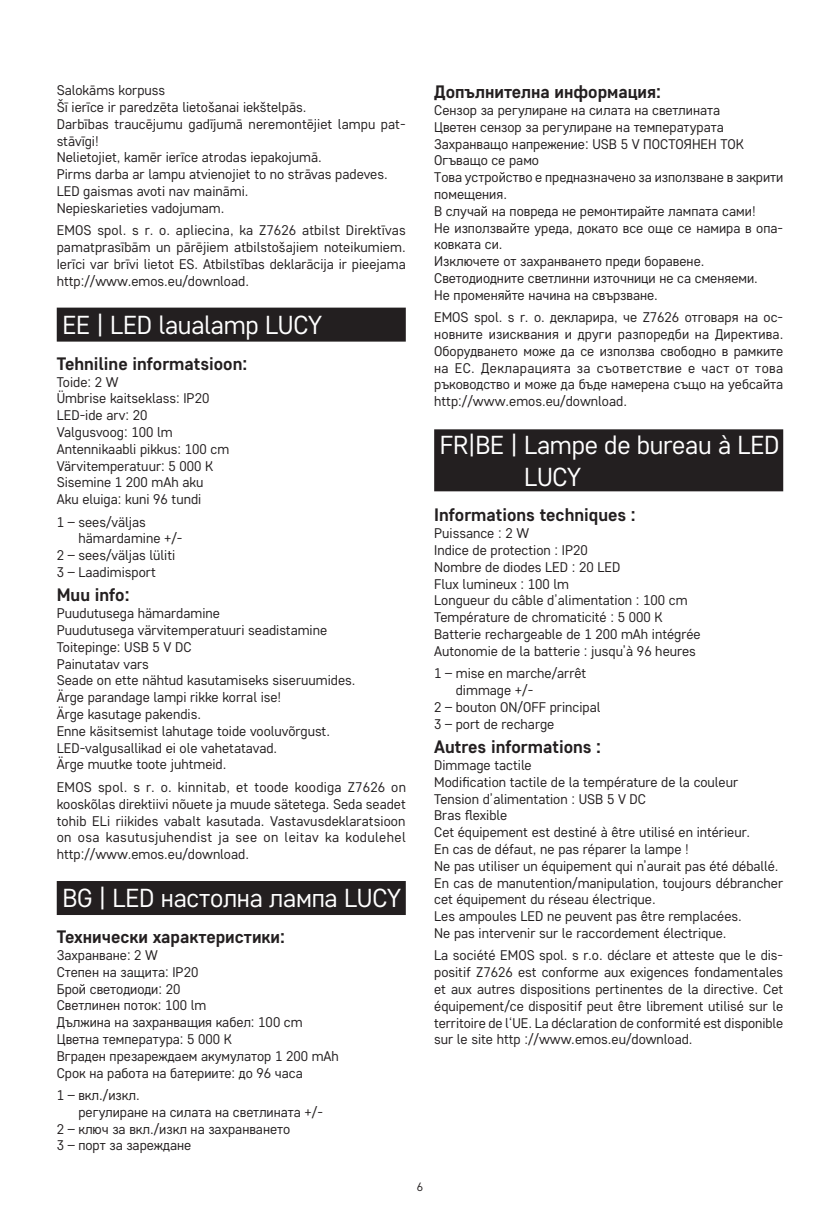
<style>
.page{position:relative;width:840px;height:1219px;background:#fff}
.page>*{position:absolute;margin:0;border:0;box-sizing:border-box;transform-origin:0 0}
.t1{font:26px/31.2px "Core Sans D35";letter-spacing:-.01em;color:#fff}
.t2{font:700 18px "Core Sans D55";color:#231f20}
.t3{font:14px/16.8px "Core Sans D35";color:#231f20}
.t4{font:12px "Core Sans D35";color:#231f20}
</style>
<div class="page">
<div style="left:57px;top:308px;width:348px;height:34px;background:#231f20"></div>
<div style="left:57px;top:881px;width:348px;height:34px;background:#231f20"></div>
<div style="left:434px;top:429px;width:348px;height:62px;background:#231f20"></div>
<p class="t3" style="left:57px;top:82px;width:350px">Salokāms korpuss<br>Šī ierīce ir paredzēta lietošanai iekštelpās.<br>Darbības traucējumu gadījumā neremontējiet lampu pat&shy;stāvīgi!<br>Nelietojiet, kamēr ierīce atrodas iepakojumā.<br>Pirms darba ar lampu atvienojiet to no strāvas padeves.<br>LED gaismas avoti nav maināmi.<br>Nepieskarieties vadojumam.</p>
<p class="t3" style="left:57px;top:222px;width:350px;text-align:justify">EMOS spol. s r. o. apliecina, ka Z7626 atbilst Direktīvas pamatprasībām un pārējiem atbilstošajiem noteikumiem.<br>Ierīci var brīvi lietot ES. Atbilstības deklarācija ir pieejama http://www.emos.eu/download.</p>
<h1 class="t1" style="left:62px;top:308px;width:261px">EE | LED laualamp LUCY</h1>
<p class="t2" style="left:57px;top:352px;width:192px">Tehniline informatsioon:</p>
<p class="t3" style="left:57px;top:373px;width:174px">Toide: 2 W<br>Ümbrise kaitseklass: IP20<br>LED-ide arv: 20<br>Valgusvoog: 100 lm<br>Antennikaabli pikkus: 100 cm<br>Värvitemperatuur: 5 000 K<br>Sisemine 1 200 mAh aku<br>Aku eluiga: kuni 96 tundi</p>
<p class="t3" style="left:57px;top:513px;width:91px">1 – sees/väljas</p>
<p class="t3" style="left:78px;top:530px;width:105px">hämardamine +/-</p>
<p class="t3" style="left:57px;top:546px;width:120px">2 – sees/väljas lüliti</p>
<p class="t3" style="left:57px;top:563px;width:100px">3 – Laadimisport</p>
<p class="t2" style="left:57px;top:583px;width:74px">Muu info:</p>
<p class="t3" style="left:57px;top:604px;width:300px">Puudutusega hämardamine<br>Puudutusega värvitemperatuuri seadistamine Toitepinge: USB 5 V DC<br>Painutatav vars<br>Seade on ette nähtud kasutamiseks siseruumides.<br>Ärge parandage lampi rikke korral ise!<br>Ärge kasutage pakendis.<br>Enne käsitsemist lahutage toide vooluvõrgust.<br>LED-valgusallikad ei ole vahetatavad.<br>Ärge muutke toote juhtmeid.</p>
<p class="t3" style="left:57px;top:778px;width:350px;text-align:justify">EMOS spol. s r. o. kinnitab, et toode koodiga Z7626 on kooskõlas direktiivi nõuete ja muude sätetega. Seda seadet tohib ELi riikides vabalt kasutada. Vastavusdeklaratsioon on osa kasutusjuhendist ja see on leitav ka kodulehel http://www.emos.eu/download.</p>
<h1 class="t1" style="left:62px;top:882px;width:340px">BG | LED настолна лампа LUCY</h1>
<p class="t2" style="left:57px;top:925px;width:230px">Технически характеристики:</p>
<p class="t3" style="left:57px;top:946px;width:283px">Захранване: 2 W<br>Степен на защита: IP20<br>Брой светодиоди: 20<br>Светлинен поток: 100 lm<br>Дължина на захранващия кабел: 100 cm<br>Цветна температура: 5 000 K<br>Вграден презареждаем акумулатор 1 200 mAh<br>Срок на работа на батериите: до 96 часа</p>
<p class="t3" style="left:57px;top:1086px;width:84px">1 – вкл./изкл.</p>
<p class="t3" style="left:78px;top:1103px;width:246px">регулиране на силата на светлината +/-</p>
<p class="t3" style="left:57px;top:1120px;width:235px">2 – ключ за вкл./изкл на захранването</p>
<p class="t3" style="left:57px;top:1137px;width:136px">3 – порт за зареждане</p>
<p class="t2" style="left:434px;top:80px;width:228px">Допълнителна информация:</p>
<p class="t3" style="left:434px;top:101px;width:350px">Сензор за регулиране на силата на светлината<br>Цветен сензор за регулиране на температурата Захранващо напрежение: USB 5 V ПОСТОЯНЕН ТОК Огъващо се рамо<br>Това устройство е предназначено за използване в закрити помещения.<br>В случай на повреда не ремонтирайте лампата сами!<br>Не използвайте уреда, докато все още се намира в опа&shy;ковката си.<br>Изключете от захранването преди боравене.<br>Светодиодните светлинни източници не са сменяеми.<br>Не променяйте начина на свързване.</p>
<p class="t3" style="left:434px;top:309px;width:350px;text-align:justify">EMOS spol. s r. o. декларира, че Z7626 отговаря на ос&shy;новните изисквания и други разпоредби на Директива.<br>Оборудването може да се използва свободно в рамките на ЕС. Декларацията за съответствие е част от това ръководство и може да бъде намерена също на уебсайта http://www.emos.eu/download.</p>
<h1 class="t1" style="left:524px;top:429px;width:257px;text-indent:-84px">FR|BE | Lampe de bureau à LED<br>LUCY</h1>
<p class="t2" style="left:434px;top:503px;width:203px">Informations techniques :</p>
<p class="t3" style="left:434px;top:524px;width:268px">Puissance : 2 W<br>Indice de protection : IP20<br>Nombre de diodes LED : 20 LED<br>Flux lumineux : 100 lm<br>Longueur du câble d’alimentation : 100 cm<br>Température de chromaticité : 5 000 K<br>Batterie rechargeable de 1 200 mAh intégrée<br>Autonomie de la batterie : jusqu’à 96 heures</p>
<p class="t3" style="left:434px;top:665px;width:153px">1 – mise en marche/arrêt</p>
<p class="t3" style="left:455px;top:681px;width:79px">dimmage +/-</p>
<p class="t3" style="left:434px;top:698px;width:168px">2 – bouton ON/OFF principal</p>
<p class="t3" style="left:434px;top:715px;width:122px">3 – port de recharge</p>
<p class="t2" style="left:434px;top:735px;width:168px">Autres informations :</p>
<p class="t3" style="left:434px;top:756px;width:350px">Dimmage tactile<br>Modification tactile de la température de la couleur Tension d’alimentation : USB 5 V DC<br>Bras flexible<br>Cet équipement est destiné à être utilisé en intérieur.<br>En cas de défaut, ne pas réparer la lampe !<br>Ne pas utiliser un équipement qui n’aurait pas été déballé.<br>En cas de manutention/manipulation, toujours débrancher cet équipement du réseau électrique.<br>Les ampoules LED ne peuvent pas être remplacées.<br>Ne pas intervenir sur le raccordement électrique.</p>
<p class="t3" style="left:434px;top:947px;width:350px;text-align:justify">La société EMOS spol. s r.o. déclare et atteste que le dis&shy;positif Z7626 est conforme aux exigences fondamentales et aux autres dispositions pertinentes de la directive. Cet équipement/ce dispositif peut être librement utilisé sur le territoire de l‘UE. La déclaration de conformité est disponible sur le site http ://www.emos.eu/download.</p>
<p class="t4" style="left:416px;top:1179px;width:8px">6</p>
</div>
